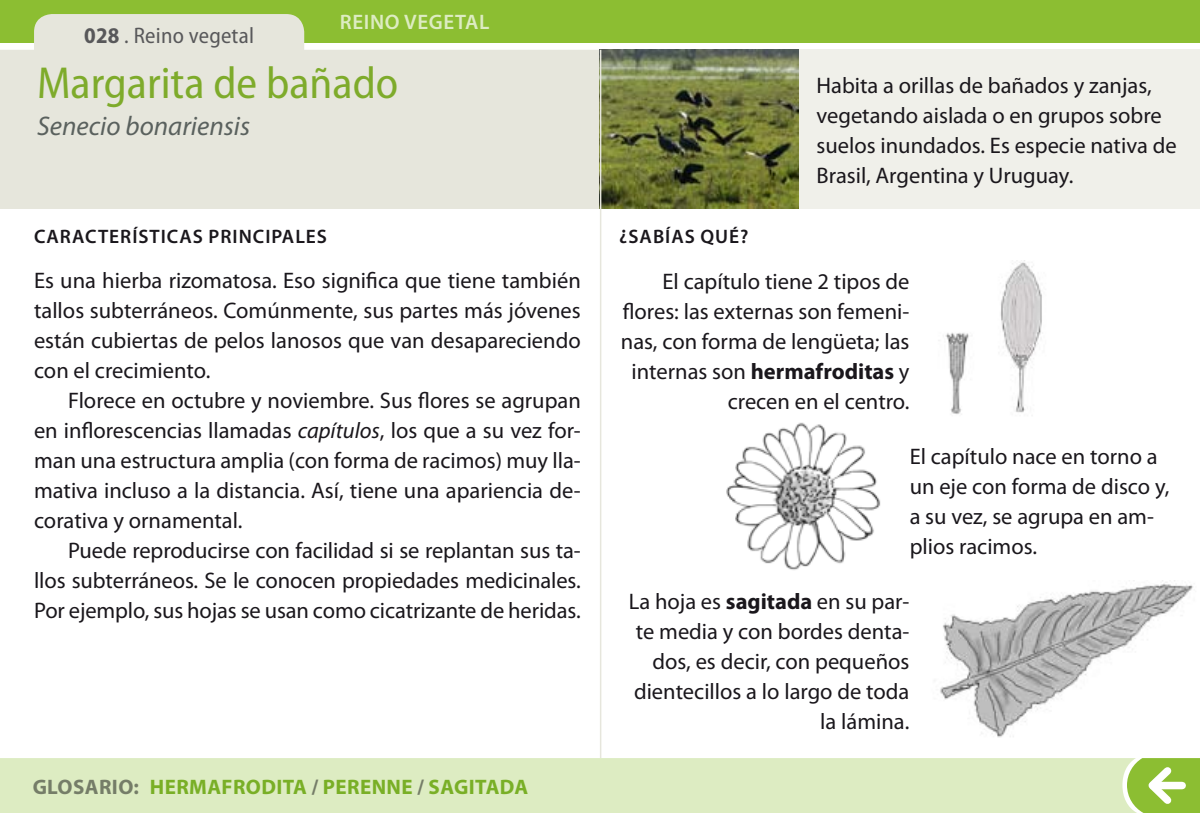
<style>
.page{position:relative;width:1200px;height:813px;background:#fff}
.page>*{position:absolute;margin:0;border:0;box-sizing:border-box;transform-origin:0 0}
.t1{font:semi-condensed 45px "Myriad Pro";color:#8cbe32}
.t2{font:italic 27px "Myriad Pro";color:#646c6e}
.TEXTO_1{font:22.5px/30px "Myriad Pro";color:#1a171c;text-align:right}
.TEXTO_2{font:22.5px/30px "Myriad Pro";letter-spacing:-.005em;color:#1a171c;text-align:justify}
.GLOSARIO_DEFINICIÓN{font:22.5px/30px "Myriad Pro";color:#1a171c}
.t3{font:semi-condensed 22.5px "Myriad Pro";letter-spacing:.01em;color:#58585a}
.t4{font:700 21px "Myriad Pro";letter-spacing:.02em;color:#8cbe32}
.t5{font:600 21px "Myriad Pro";letter-spacing:.03em;color:#ddecc2}
.t6{font:600 19.5px "Myriad Pro";letter-spacing:.05em;color:#1a171c}
.s1{font-weight:700}
.s2{font-style:italic}
.s3{color:#87888a}
</style>
<div class="page">
<div style="left:0;top:0;width:1199px;height:43px;background:#8cbe32"></div>
<svg style="left:0;top:14px;width:1199px;height:195px;fill:#e6e6dc"></svg>
<img style="left:945px;top:260px;width:97px;height:154px">
<img style="left:940px;top:580px;width:253px;height:158px">
<img style="left:726px;top:422px;width:155px;height:148px">
<img style="left:601px;top:50px;width:198px;height:159px">
<div style="left:799px;top:50px;width:400px;height:159px;background:#f0f0ea"></div>
<hr style="left:599px;top:50px;width:2px;height:707px;background:#e6e6dc">
<div style="left:0;top:757px;width:1126px;height:55px;background:#ddecc2"></div>
<svg style="left:1126px;top:758px;width:73px;height:54px"></svg>
<p class="t5" style="left:340px;top:9px;width:151px">REINO VEGETAL</p>
<p class="t3" style="left:84px;top:21px;width:171px"><span class="s1">028</span> . Reino vegetal</p>
<h1 class="t1" style="left:37px;top:56px;width:362px">Margarita de bañado</h1>
<p class="t2" style="left:37px;top:109px;width:214px">Senecio bonariensis</p>
<p class="t6" style="left:34px;top:224px;width:294px">CARACTERÍSTICAS PRINCIPALES</p>
<p class="t6" style="left:619px;top:224px;width:131px">¿SABÍAS QUÉ?</p>
<p class="GLOSARIO_DEFINICIÓN" style="left:816px;top:70px;width:361px">Habita a orillas de bañados y zanjas, vegetando aislada o en grupos sobre suelos inundados. Es especie nativa de Brasil, Argentina y Uruguay.</p>
<p class="TEXTO_1" style="left:34px;top:265px;width:548px;text-align:justify">Es una hierba rizomatosa. Eso significa que tiene también tallos subterráneos. Comúnmente, sus partes más jóvenes están cubiertas de pelos lanosos que van desapareciendo con el crecimiento.</p>
<p class="TEXTO_2" style="left:34px;top:385px;width:548px;text-indent:34px">Florece en octubre y noviembre. Sus flores se agrupan en inflorescencias llamadas <span class="s2">capítulos</span>, los que a su vez for&shy;man una estructura amplia (con forma de racimos) muy lla&shy;mativa incluso a la distancia. Así, tiene una apariencia de&shy;corativa y ornamental.</p>
<p class="TEXTO_2" style="left:34px;top:535px;width:548px;text-indent:34px">Puede reproducirse con facilidad si se replantan sus ta&shy;llos subterráneos. Se le conocen propiedades medicinales.<br>Por ejemplo, sus hojas se usan como cicatrizante de heridas.</p>
<p class="t4" style="left:32px;top:772px;width:497px"><span class="s3">GLOSARIO:</span> HERMAFRODITA <span class="s3">/</span> PERENNE <span class="s3">/</span> SAGITADA</p>
<p class="TEXTO_1" style="left:620px;top:266px;width:290px">El capítulo tiene 2 tipos de flores: las externas son femeni&shy;nas, con forma de lengüeta; las internas son <span class="s1">hermafroditas</span> y crecen en el centro.</p>
<p class="TEXTO_1" style="left:909px;top:441px;width:261px;text-align:left">El capítulo nace en torno a un eje con forma de disco y, a su vez, se agrupa en am&shy;plios racimos.</p>
<p class="TEXTO_1" style="left:628px;top:586px;width:282px">La hoja es <span class="s1">sagitada</span> en su par&shy;te media y con bordes denta&shy;dos, es decir, con pequeños dientecillos a lo largo de toda la lámina.</p>
</div>
